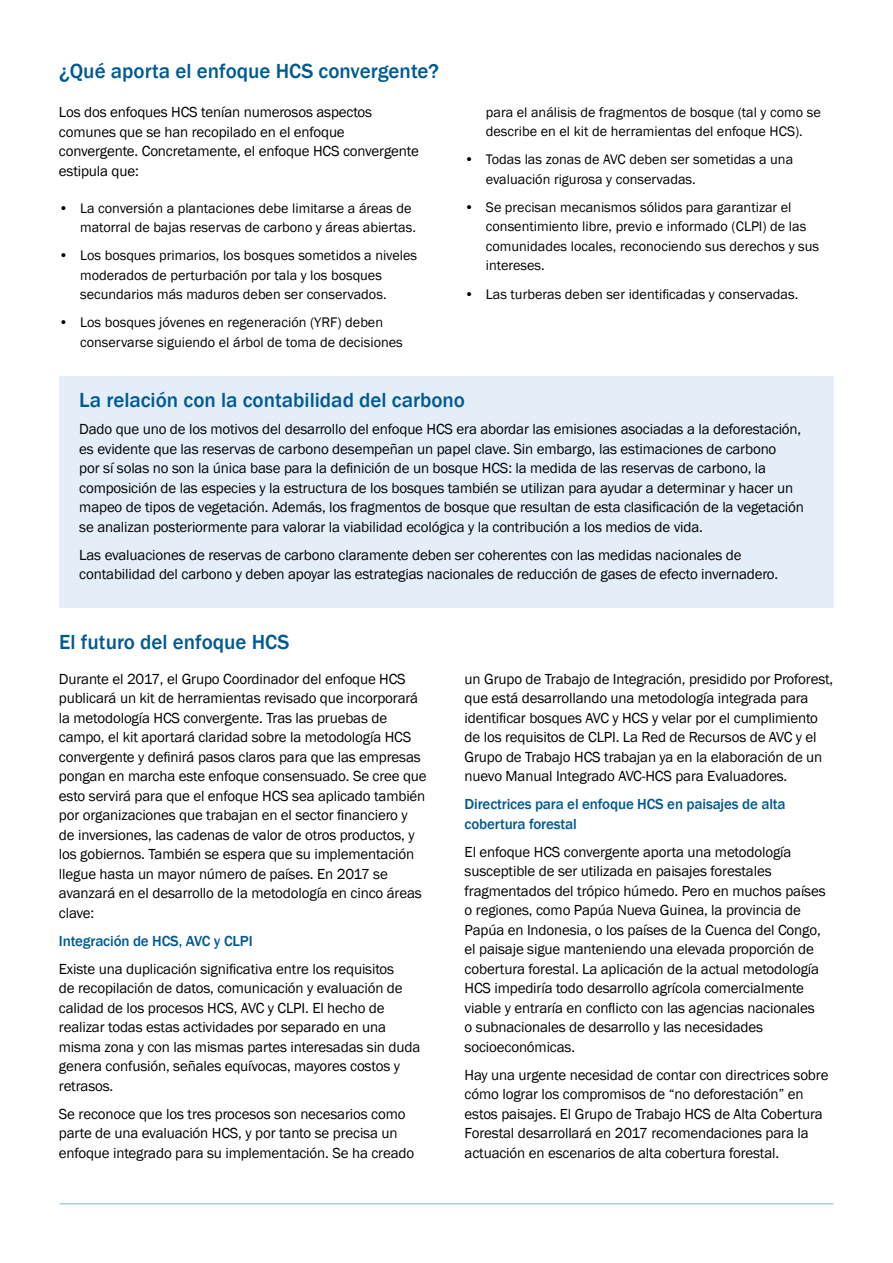
<style>
.page{position:relative;width:893px;height:1263px;background:#fff}
.page>*{position:absolute;margin:0;border:0;box-sizing:border-box;transform-origin:0 0}
.Heading_2{font:500 21px "Franklin Gothic";color:#005a92}
.Body_text_black{font:15px/19.5px "Franklin Gothic";letter-spacing:-.01em;color:#000}
.Body_text_black-2{font:500 15px/19.5px "Franklin Gothic";letter-spacing:-.01em;color:#005a92}
.t1{font:14.25px/19.5px "Franklin Gothic";color:#000}
</style>
<div class="page">
<div style="left:59px;top:376px;width:774px;height:232px;background:#e3eef9"></div>
<hr style="left:60px;top:1203px;width:773px;height:1px;background:#a2cbec">
<p class="Heading_2" style="left:59px;top:58px;width:381px">¿Qué aporta el enfoque HCS convergente?</p>
<p class="Body_text_black" style="left:59px;top:103px;width:361px">Los dos enfoques HCS tenían numerosos aspectos comunes que se han recopilado en el enfoque convergente. Concretamente, el enfoque HCS convergente estipula que:</p>
<p class="t1" style="left:80px;top:198px;width:337px;text-indent:-21px">• La conversión a plantaciones debe limitarse a áreas de matorral de bajas reservas de carbono y áreas abiertas.</p>
<p class="t1" style="left:80px;top:246px;width:339px;text-indent:-21px">• Los bosques primarios, los bosques sometidos a niveles moderados de perturbación por tala y los bosques secundarios más maduros deben ser conservados.</p>
<p class="t1" style="left:80px;top:313px;width:324px;text-indent:-21px">• Los bosques jóvenes en regeneración (YRF) deben conservarse siguiendo el árbol de toma de decisiones</p>
<p class="t1" style="left:486px;top:103px;width:336px">para el análisis de fragmentos de bosque (tal y como se describe en el kit de herramientas del enfoque HCS).</p>
<p class="t1" style="left:486px;top:150px;width:309px;text-indent:-21px">• Todas las zonas de AVC deben ser sometidas a una evaluación rigurosa y conservadas.</p>
<p class="t1" style="left:486px;top:198px;width:335px;text-indent:-21px">• Se precisan mecanismos sólidos para garantizar el consentimiento libre, previo e informado (CLPI) de las comunidades locales, reconociendo sus derechos y sus intereses.</p>
<p class="t1" style="left:465px;top:284px;width:335px">• Las turberas deben ser identificadas y conservadas.</p>
<p class="Heading_2" style="left:79px;top:387px;width:387px">La relación con la contabilidad del carbono</p>
<p class="Body_text_black" style="left:79px;top:420px;width:726px">Dado que uno de los motivos del desarrollo del enfoque HCS era abordar las emisiones asociadas a la deforestación, es evidente que las reservas de carbono desempeñan un papel clave. Sin embargo, las estimaciones de carbono<br>por sí solas no son la única base para la definición de un bosque HCS: la medida de las reservas de carbono, la composición de las especies y la estructura de los bosques también se utilizan para ayudar a determinar y hacer un mapeo de tipos de vegetación. Además, los fragmentos de bosque que resultan de esta clasificación de la vegetación se analizan posteriormente para valorar la viabilidad ecológica y la contribución a los medios de vida.</p>
<p class="Body_text_black" style="left:79px;top:545px;width:700px">Las evaluaciones de reservas de carbono claramente deben ser coherentes con las medidas nacionales de contabilidad del carbono y deben apoyar las estrategias nacionales de reducción de gases de efecto invernadero.</p>
<p class="Heading_2" style="left:59px;top:629px;width:232px">El futuro del enfoque HCS</p>
<p class="Body_text_black" style="left:59px;top:669px;width:369px">Durante el 2017, el Grupo Coordinador del enfoque HCS publicará un kit de herramientas revisado que incorporará la metodología HCS convergente. Tras las pruebas de campo, el kit aportará claridad sobre la metodología HCS convergente y definirá pasos claros para que las empresas pongan en marcha este enfoque consensuado. Se cree que esto servirá para que el enfoque HCS sea aplicado también por organizaciones que trabajan en el sector financiero y de inversiones, las cadenas de valor de otros productos, y los gobiernos. También se espera que su implementación llegue hasta un mayor número de países. En 2017 se avanzará en el desarrollo de la metodología en cinco áreas clave:</p>
<p class="Body_text_black-2" style="left:59px;top:931px;width:195px">Integración de HCS, AVC y CLPI</p>
<p class="Body_text_black" style="left:59px;top:959px;width:363px">Existe una duplicación significativa entre los requisitos<br>de recopilación de datos, comunicación y evaluación de calidad de los procesos HCS, AVC y CLPI. El hecho de realizar todas estas actividades por separado en una misma zona y con las mismas partes interesadas sin duda genera confusión, señales equívocas, mayores costos y retrasos.</p>
<p class="Body_text_black" style="left:59px;top:1104px;width:357px">Se reconoce que los tres procesos son necesarios como parte de una evaluación HCS, y por tanto se precisa un enfoque integrado para su implementación. Se ha creado</p>
<p class="Body_text_black" style="left:465px;top:669px;width:370px">un Grupo de Trabajo de Integración, presidido por Proforest, que está desarrollando una metodología integrada para identificar bosques AVC y HCS y velar por el cumplimiento de los requisitos de CLPI. La Red de Recursos de AVC y el Grupo de Trabajo HCS trabajan ya en la elaboración de un nuevo Manual Integrado AVC-HCS para Evaluadores.</p>
<p class="Body_text_black-2" style="left:465px;top:795px;width:323px">Directrices para el enfoque HCS en paisajes de alta cobertura forestal</p>
<p class="Body_text_black" style="left:465px;top:842px;width:363px">El enfoque HCS convergente aporta una metodología susceptible de ser utilizada en paisajes forestales fragmentados del trópico húmedo. Pero en muchos países o regiones, como Papúa Nueva Guinea, la provincia de Papúa en Indonesia, o los países de la Cuenca del Congo, el paisaje sigue manteniendo una elevada proporción de cobertura forestal. La aplicación de la actual metodología HCS impediría todo desarrollo agrícola comercialmente viable y entraría en conflicto con las agencias nacionales o subnacionales de desarrollo y las necesidades socioeconómicas.</p>
<p class="Body_text_black" style="left:465px;top:1065px;width:365px">Hay una urgente necesidad de contar con directrices sobre cómo lograr los compromisos de “no deforestación” en estos paisajes. El Grupo de Trabajo HCS de Alta Cobertura Forestal desarrollará en 2017 recomendaciones para la actuación en escenarios de alta cobertura forestal.</p>
</div>
